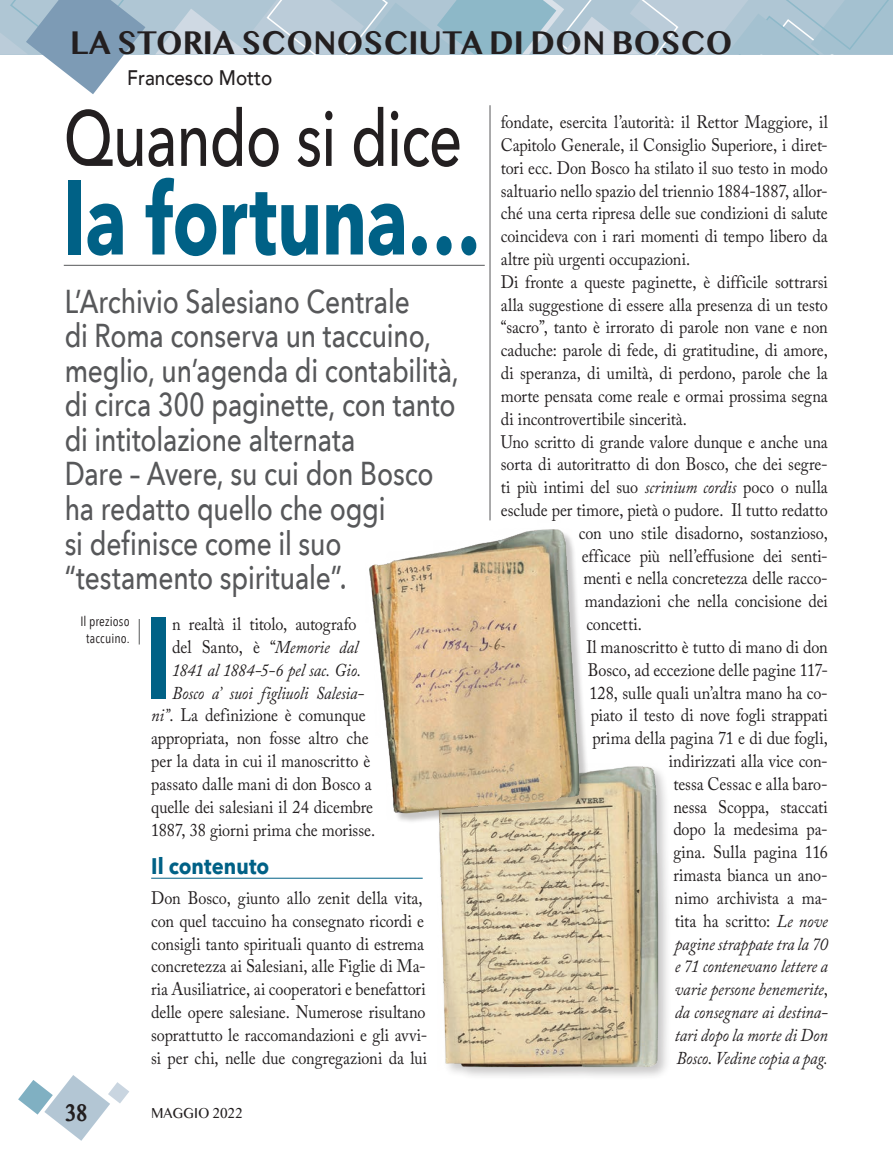
<style>
.page{position:relative;width:893px;height:1149px;background:#fff}
.page>*{position:absolute;margin:0;border:0;box-sizing:border-box;transform-origin:0 0}
.t1{font:700 114.6px "Avenir Next";color:#006186;scale:.75 1}
.t2{font:700 99px "Avenir Next";letter-spacing:-.01em;color:#006186;scale:.75 1}
.t3{font:500 78px "Avenir Next";letter-spacing:-.02em;color:#231f20;scale:.75 1}
.t4{font:500 33px/34.5px "Avenir Next";letter-spacing:-.005em;color:#57585a;scale:.8 1}
.t5{font:700 30px "Bangla MN";color:#231f20;scale:.9 1}
.t6{font:700 22.5px "Avenir Next";color:#006186;scale:.9 1}
.t7{font:700 22.5px "Bangla MN";color:#231f20;scale:.8 1}
.t8{font:500 21px "Avenir";color:#231f20;scale:.9 1}
.t9{font:18px/22.8px "Adobe Caslon Pro";letter-spacing:-.005em;color:#231f20;text-align:center;scale:.9 1}
.t10{font:italic 18px "Adobe Caslon Pro";letter-spacing:-.005em;color:#231f20;scale:.9 1}
.t11{font:13.5px/16.2px "Avenir Next Condensed";letter-spacing:.01em;color:#231f20;text-align:center}
.t12{font:13.5px "Bangla MN";color:#231f20;scale:.9 1}
.s1{font-style:italic}
.s2{font-style:normal}
</style>
<div class="page">
<svg style="left:155px;top:0;width:738px;height:54px"></svg>
<svg style="left:0;top:0;width:145px;height:94px"></svg>
<svg style="left:18px;top:1075px;width:111px;height:65px"></svg>
<hr style="left:490px;top:105px;width:1px;height:415px;background:#57585a">
<hr style="left:64px;top:265px;width:421px;height:1px;background:#57585a">
<hr style="left:151px;top:877px;width:272px;height:1px;background:#006186">
<div style="left:436px;top:764px;width:240px;height:316px;background:#231f20;opacity:.25"></div>
<img style="left:437px;top:764px;width:225px;height:307px">
<div style="left:371px;top:530px;width:218px;height:293px;background:#231f20;opacity:.25"></div>
<img style="left:369px;top:518px;width:213px;height:307px">
<svg style="left:139px;top:619px;width:1px;height:25px"></svg>
<h3 class="t5" style="left:70px;top:27px;width:738px">LA STORIA SCONOSCIUTA DI DON BOSCO</h3>
<p class="t8" style="left:127px;top:59px;width:163px">Francesco Motto</p>
<h3 class="t3" style="left:64px;top:72px;width:533px">Quando si dice</h3>
<h2 class="t2" style="left:64px;top:134px;width:558px">la fortuna…</h2>
<p class="t4" style="left:65px;top:283px;width:494px">L’Archivio Salesiano Centrale<br>di Roma conserva un taccuino, meglio, un’agenda di contabilità, di circa 300 paginette, con tanto di intitolazione alternata<br>Dare – Avere, su cui don Bosco ha redatto quello che oggi<br>si definisce come il suo “testamento spirituale”.</p>
<p class="t11" style="left:80px;top:612px;width:51px">Il prezioso taccuino.</p>
<p class="t9" style="left:151px;top:612px;width:250px">n realtà il titolo, autografo<br>del Santo, è “<span class="s1">Memorie dal<br>1841 al 1884-5-6 pel sac. Gio.<br>Bosco a’ suoi figliuoli Salesia-<br>ni”</span>. La definizione è comunque appropriata, non fosse altro che per la data in cui il manoscritto è passato dalle mani di don Bosco a quelle dei salesiani il 24 dicembre<br>1887, 38 giorni prima che morisse.</p>
<p class="t6" style="left:151px;top:846px;width:133px">Il contenuto</p>
<p class="t9" style="left:151px;top:886px;width:308px;text-align:left">Don Bosco, giunto allo zenit della vita, con quel taccuino ha consegnato ricordi e consigli tanto spirituali quanto di estrema concretezza ai Salesiani, alle Figlie di Ma&shy;ria Ausiliatrice, ai cooperatori e benefattori delle opere salesiane. Numerose risultano soprattutto le raccomandazioni e gli avvi&shy;si per chi, nelle due congregazioni da lui</p>
<h1 class="t1" style="left:145px;top:559px;width:38px">I</h1>
<p class="t7" style="left:65px;top:1099px;width:30px">38</p>
<p class="t12" style="left:151px;top:1103px;width:103px">MAGGIO 2022</p>
<p class="t9" style="left:501px;top:110px;width:365px">fondate, esercita l’autorità: il Rettor Maggiore, il</p>
<p class="t9" style="left:501px;top:133px;width:365px">Capitolo Generale, il Consiglio Superiore, i diret-</p>
<p class="t9" style="left:501px;top:156px;width:365px">tori ecc. Don Bosco ha stilato il suo testo in modo</p>
<p class="t9" style="left:501px;top:179px;width:365px">saltuario nello spazio del triennio 1884-1887, allor-</p>
<p class="t9" style="left:501px;top:202px;width:365px">ché una certa ripresa delle sue condizioni di salute</p>
<p class="t9" style="left:501px;top:224px;width:365px">coincideva con i rari momenti di tempo libero da</p>
<p class="t9" style="left:501px;top:247px;width:212px">altre più urgenti occupazioni.</p>
<p class="t9" style="left:501px;top:270px;width:365px">Di fronte a queste paginette, è difficile sottrarsi</p>
<p class="t9" style="left:501px;top:293px;width:365px">alla suggestione di essere alla presenza di un testo</p>
<p class="t9" style="left:501px;top:316px;width:365px">“sacro”, tanto è irrorato di parole non vane e non</p>
<p class="t9" style="left:501px;top:338px;width:365px">caduche: parole di fede, di gratitudine, di amore,</p>
<p class="t9" style="left:501px;top:361px;width:365px">di speranza, di umiltà, di perdono, parole che la</p>
<p class="t9" style="left:501px;top:384px;width:365px">morte pensata come reale e ormai prossima segna</p>
<p class="t9" style="left:501px;top:407px;width:208px">di incontrovertibile sincerità.</p>
<p class="t9" style="left:501px;top:430px;width:365px">Uno scritto di grande valore dunque e anche una</p>
<p class="t9" style="left:501px;top:452px;width:365px">sorta di autoritratto di don Bosco, che dei segre-</p>
<p class="t9" style="left:501px;top:475px;width:365px">ti più intimi del suo <span class="s1">scrinium cordis</span> poco o nulla</p>
<p class="t9" style="left:501px;top:498px;width:365px">esclude per timore, pietà o pudore. Il tutto redatto</p>
<p class="t9" style="left:579px;top:521px;width:278px">con uno stile disadorno, sostanzioso,</p>
<p class="t9" style="left:582px;top:544px;width:275px">efficace più nell’effusione dei senti-</p>
<p class="t9" style="left:583px;top:566px;width:273px">menti e nella concretezza delle racco-</p>
<p class="t9" style="left:585px;top:589px;width:271px">mandazioni che nella concisione dei</p>
<p class="t9" style="left:586px;top:612px;width:63px">concetti.</p>
<p class="t9" style="left:586px;top:635px;width:270px">Il manoscritto è tutto di mano di don</p>
<p class="t9" style="left:588px;top:658px;width:268px">Bosco, ad eccezione delle pagine 117-</p>
<p class="t9" style="left:589px;top:680px;width:266px">128, sulle quali un’altra mano ha co-</p>
<p class="t9" style="left:591px;top:703px;width:265px">piato il testo di nove fogli strappati</p>
<p class="t9" style="left:592px;top:726px;width:263px">prima della pagina 71 e di due fogli,</p>
<p class="t9" style="left:669px;top:749px;width:178px">indirizzati alla vice con-</p>
<p class="t9" style="left:673px;top:772px;width:173px">tessa Cessac e alla baro-</p>
<p class="t9" style="left:673px;top:794px;width:173px">nessa Scoppa, staccati</p>
<p class="t9" style="left:673px;top:817px;width:173px">dopo la medesima pa-</p>
<p class="t9" style="left:673px;top:840px;width:173px">gina. Sulla pagina 116</p>
<p class="t9" style="left:673px;top:863px;width:173px">rimasta bianca un ano-</p>
<p class="t9" style="left:675px;top:886px;width:172px">nimo archivista a ma-</p>
<p class="t9" style="left:675px;top:908px;width:171px">tita ha scritto: <span class="s1">Le nove</span></p>
<p class="t10" style="left:675px;top:932px;width:172px">pagine strappate tra la 70</p>
<p class="t10" style="left:675px;top:955px;width:172px">e 71 contenevano lettere a</p>
<p class="t10" style="left:675px;top:978px;width:172px">varie persone benemerite<span class="s2">,</span></p>
<p class="t10" style="left:675px;top:1000px;width:172px">da consegnare ai destina-</p>
<p class="t10" style="left:675px;top:1023px;width:172px">tari dopo la morte di Don</p>
<p class="t10" style="left:676px;top:1046px;width:170px">Bosco<span class="s2">.</span> Vedine copia a pag.</p>
</div>
